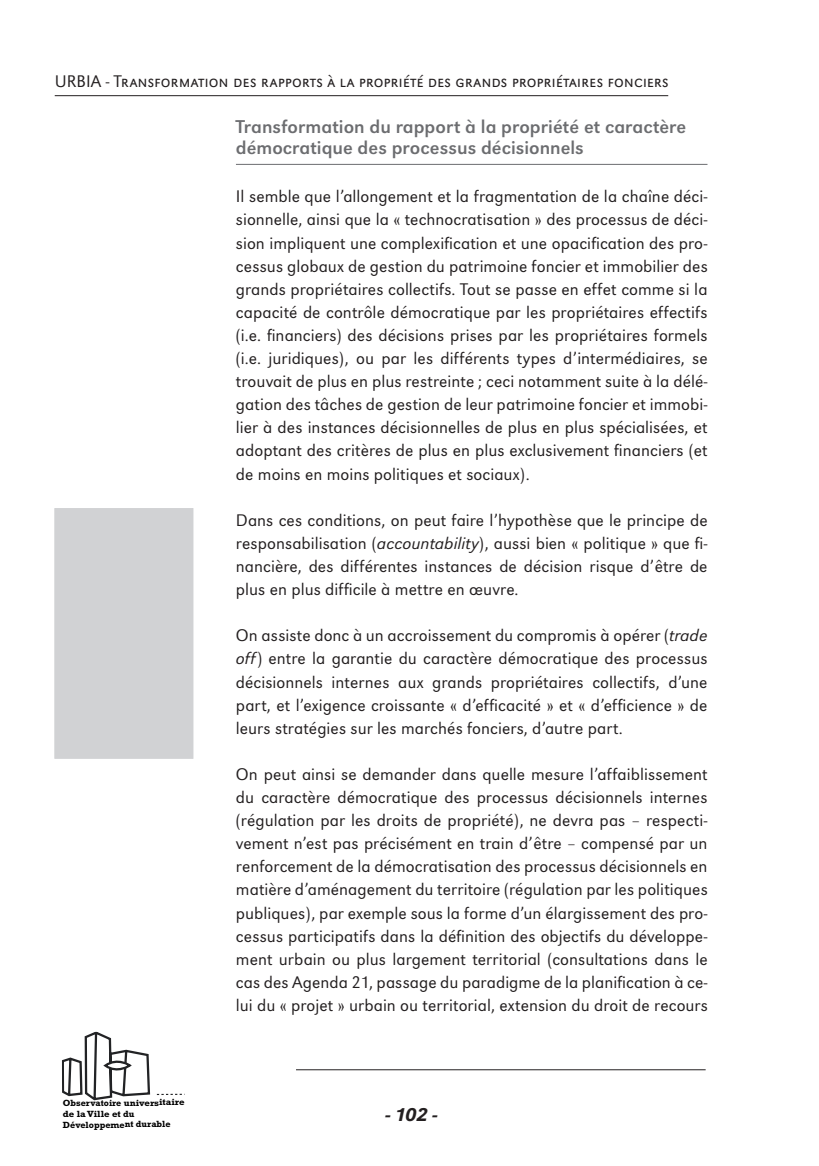
<style>
.page{position:relative;width:819px;height:1166px;background:#fff}
.page>*{position:absolute;margin:0;border:0;box-sizing:border-box;transform-origin:0 0}
.t1{font:19.25px/21px "URW Grotesk T";color:#6c6d70}
.t2{font:italic 500 19.25px "URW Grotesk T";color:#231f20}
.t3{font:300 17.5px/23.1px "URW Grotesk T";letter-spacing:.005em;color:#231f20;text-align:justify}
.t4{font:300 17.5px "URW Grotesk SCT";letter-spacing:.005em;color:#231f20}
.t5{font:700 9.1px/10.8px "Rockwell";letter-spacing:-.005em;color:#000}
.s1{font-style:italic}
</style>
<div class="page">
<hr style="left:55px;top:95px;width:613px;height:1px;background:#231f20">
<hr style="left:296px;top:1069px;width:409px;height:1px;background:#231f20">
<svg style="left:62px;top:1031px;width:123px;height:70px"></svg>
<div style="left:54px;top:508px;width:139px;height:251px;background:#d1d2d4;border:1px solid #d1d2d4"></div>
<hr style="left:236px;top:164px;width:471px;height:1px;background:#6c6d70">
<p class="t4" style="left:55px;top:71px;width:615px">URBIA - Transformation des rapports à la propriété des grands propriétaires fonciers</p>
<p class="t1" style="left:236px;top:116px;width:452px">Transformation du rapport à la propriété et caractère démocratique des processus décisionnels</p>
<p class="t3" style="left:236px;top:185px;width:473px">Il semble que l’allongement et la fragmentation de la chaîne déci&shy;sionnelle, ainsi que la « technocratisation » des processus de déci&shy;sion impliquent une complexification et une opacification des pro&shy;cessus globaux de gestion du patrimoine foncier et immobilier des grands propriétaires collectifs. Tout se passe en effet comme si la capacité de contrôle démocratique par les propriétaires effectifs (i.e. financiers) des décisions prises par les propriétaires formels (i.e. juridiques), ou par les différents types d’intermédiaires, se trouvait de plus en plus restreinte ; ceci notamment suite à la délé&shy;gation des tâches de gestion de leur patrimoine foncier et immobi&shy;lier à des instances décisionnelles de plus en plus spécialisées, et adoptant des critères de plus en plus exclusivement financiers (et de moins en moins politiques et sociaux).</p>
<p class="t3" style="left:236px;top:508px;width:473px">Dans ces conditions, on peut faire l’hypothèse que le principe de responsabilisation (<span class="s1">accountability</span>), aussi bien « politique » que fi&shy;nancière, des différentes instances de décision risque d’être de plus en plus difficile à mettre en œuvre.</p>
<p class="t3" style="left:236px;top:624px;width:473px">On assiste donc à un accroissement du compromis à opérer (<span class="s1">trade off</span>) entre la garantie du caractère démocratique des processus décisionnels internes aux grands propriétaires collectifs, d’une part, et l’exigence croissante « d’efficacité » et « d’efficience » de leurs stratégies sur les marchés fonciers, d’autre part.</p>
<p class="t3" style="left:236px;top:762px;width:473px">On peut ainsi se demander dans quelle mesure l’affaiblissement du caractère démocratique des processus décisionnels internes (régulation par les droits de propriété), ne devra pas – respecti&shy;vement n’est pas précisément en train d’être – compensé par un renforcement de la démocratisation des processus décisionnels en matière d’aménagement du territoire (régulation par les politiques publiques), par exemple sous la forme d’un élargissement des pro&shy;cessus participatifs dans la définition des objectifs du développe&shy;ment urbain ou plus largement territorial (consultations dans le cas des Agenda 21, passage du paradigme de la planification à ce&shy;lui du « projet » urbain ou territorial, extension du droit de recours</p>
<p class="t5" style="left:63px;top:1097px;width:124px">Observatoire universitaire de la Ville et du<br>Développement durable</p>
<p class="t2" style="left:385px;top:1103px;width:54px">- 102 -</p>
</div>
